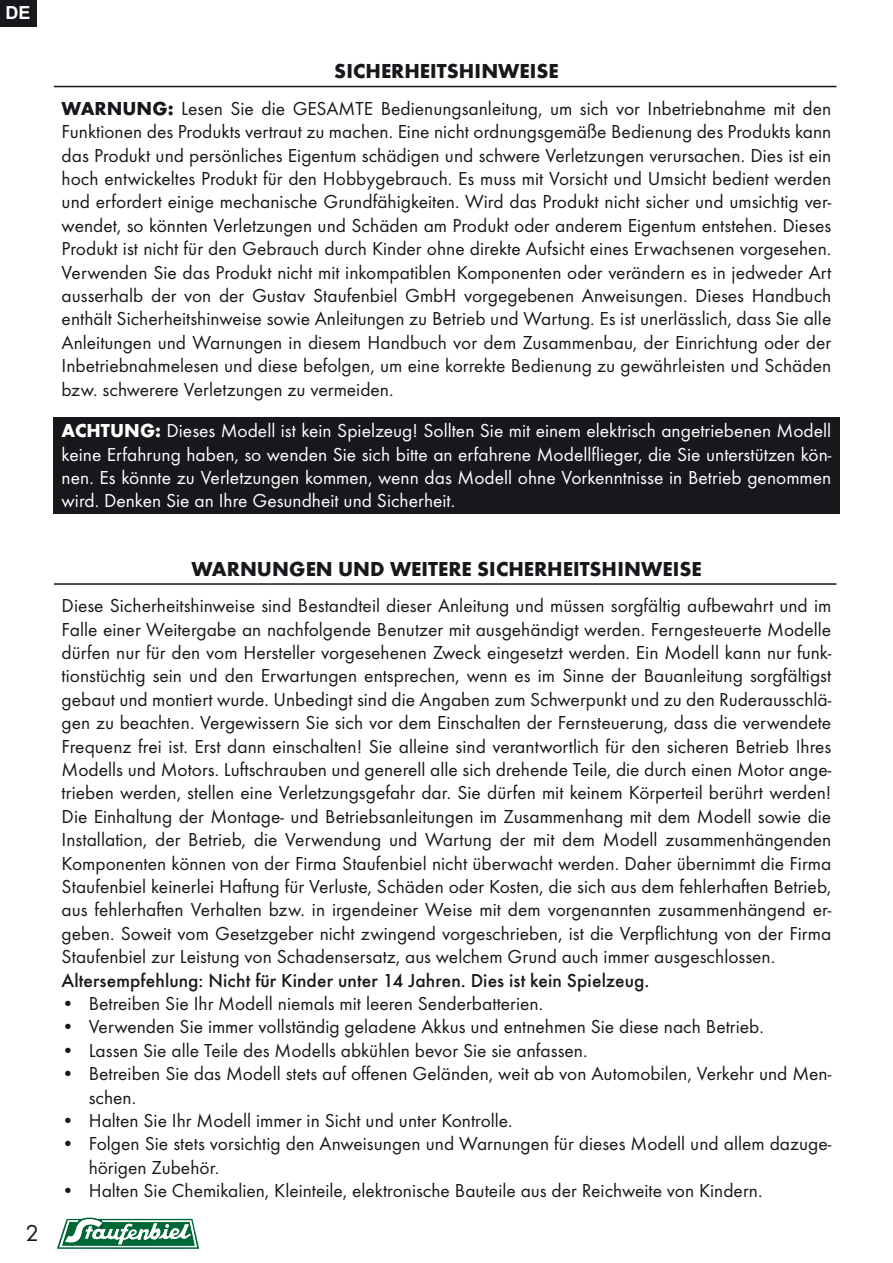
<style>
.page{position:relative;width:893px;height:1263px;background:#fff}
.page>*{position:absolute;margin:0;border:0;box-sizing:border-box;transform-origin:0 0}
.t1{font:24px "Function Pro";color:#1a171c}
.t2{font:700 21px "Function Pro";color:#1a171c}
.t3{font:19.5px/23.4px "Function Pro";color:#1a171c;text-align:justify}
.t4{font:19.5px/23.4px "Function Pro";color:#fff;text-align:justify}
.t5{font:500 19.5px "Function Pro";letter-spacing:.005em;color:#1a171c}
.t6{font:700 18px "Arial";color:#fff}
.s1{font-weight:700}
</style>
<div class="page">
<svg style="left:57px;top:1217px;width:142px;height:32px"></svg>
<div style="left:0;top:0;width:37px;height:26px;background:#1a171c"></div>
<div style="left:53px;top:417px;width:787px;height:96px;background:#1a171c"></div>
<hr style="left:54px;top:86px;width:782px;height:1px;background:#1a171c">
<hr style="left:54px;top:583px;width:782px;height:2px;background:#1a171c">
<p class="t6" style="left:6px;top:1px;width:27px">DE</p>
<p class="t1" style="left:25px;top:1219px;width:15px">2</p>
<p class="t2" style="left:334px;top:58px;width:226px">SICHERHEITSHINWEISE</p>
<p class="t3" style="left:62px;top:97px;width:771px"><span class="s1">WARNUNG:</span> Lesen Sie die GESAMTE Bedienungsanleitung, um sich vor Inbetriebnahme mit den Funktionen des Produkts vertraut zu machen. Eine nicht ordnungsgemäße Bedienung des Produkts kann das Produkt und persönliches Eigentum schädigen und schwere Verletzungen verursachen. Dies ist ein hoch entwickeltes Produkt für den Hobbygebrauch. Es muss mit Vorsicht und Umsicht bedient werden und erfordert einige mechanische Grundfähigkeiten. Wird das Produkt nicht sicher und umsichtig ver&shy;wendet, so könnten Verletzungen und Schäden am Produkt oder anderem Eigentum entstehen. Dieses Produkt ist nicht für den Gebrauch durch Kinder ohne direkte Aufsicht eines Erwachsenen vorgesehen.<br>Verwenden Sie das Produkt nicht mit inkompatiblen Komponenten oder verändern es in jedweder Art ausserhalb der von der Gustav Staufenbiel GmbH vorgegebenen Anweisungen. Dieses Handbuch enthält Sicherheitshinweise sowie Anleitungen zu Betrieb und Wartung. Es ist unerlässlich, dass Sie alle Anleitungen und Warnungen in diesem Handbuch vor dem Zusammenbau, der Einrichtung oder der Inbetriebnahmelesen und diese befolgen, um eine korrekte Bedienung zu gewährleisten und Schäden bzw. schwerere Verletzungen zu vermeiden.</p>
<p class="t4" style="left:62px;top:419px;width:771px"><span class="s1">ACHTUNG:</span> Dieses Modell ist kein Spielzeug! Sollten Sie mit einem elektrisch angetriebenen Modell keine Erfahrung haben, so wenden Sie sich bitte an erfahrene Modellflieger, die Sie unterstützen kön&shy;nen. Es könnte zu Verletzungen kommen, wenn das Modell ohne Vorkenntnisse in Betrieb genommen wird. Denken Sie an Ihre Gesundheit und Sicherheit.</p>
<p class="t2" style="left:191px;top:556px;width:512px">WARNUNGEN UND WEITERE SICHERHEITSHINWEISE</p>
<p class="t3" style="left:62px;top:594px;width:771px">Diese Sicherheitshinweise sind Bestandteil dieser Anleitung und müssen sorgfältig aufbewahrt und im Falle einer Weitergabe an nachfolgende Benutzer mit ausgehändigt werden. Ferngesteuerte Modelle dürfen nur für den vom Hersteller vorgesehenen Zweck eingesetzt werden. Ein Modell kann nur funk&shy;tionstüchtig sein und den Erwartungen entsprechen, wenn es im Sinne der Bauanleitung sorgfältigst gebaut und montiert wurde. Unbedingt sind die Angaben zum Schwerpunkt und zu den Ruderausschlä&shy;gen zu beachten. Vergewissern Sie sich vor dem Einschalten der Fernsteuerung, dass die verwendete Frequenz frei ist. Erst dann einschalten! Sie alleine sind verantwortlich für den sicheren Betrieb Ihres Modells und Motors. Luftschrauben und generell alle sich drehende Teile, die durch einen Motor ange&shy;trieben werden, stellen eine Verletzungsgefahr dar. Sie dürfen mit keinem Körperteil berührt werden!<br>Die Einhaltung der Montage- und Betriebsanleitungen im Zusammenhang mit dem Modell sowie die Installation, der Betrieb, die Verwendung und Wartung der mit dem Modell zusammenhängenden Komponenten können von der Firma Staufenbiel nicht überwacht werden. Daher übernimmt die Firma Staufenbiel keinerlei Haftung für Verluste, Schäden oder Kosten, die sich aus dem fehlerhaften Betrieb, aus fehlerhaften Verhalten bzw. in irgendeiner Weise mit dem vorgenannten zusammenhängend er&shy;geben. Soweit vom Gesetzgeber nicht zwingend vorgeschrieben, ist die Verpflichtung von der Firma Staufenbiel zur Leistung von Schadensersatz, aus welchem Grund auch immer ausgeschlossen.</p>
<p class="t5" style="left:62px;top:968px;width:589px">Altersempfehlung: Nicht für Kinder unter 14 Jahren. Dies ist kein Spielzeug.</p>
<p class="t3" style="left:62px;top:992px;width:483px">• Betreiben Sie Ihr Modell niemals mit leeren Senderbatterien.</p>
<p class="t3" style="left:62px;top:1015px;width:704px">• Verwenden Sie immer vollständig geladene Akkus und entnehmen Sie diese nach Betrieb.</p>
<p class="t3" style="left:62px;top:1039px;width:527px">• Lassen Sie alle Teile des Modells abkühlen bevor Sie sie anfassen.</p>
<p class="t3" style="left:89px;top:1062px;width:744px;text-indent:-27px">• Betreiben Sie das Modell stets auf offenen Geländen, weit ab von Automobilen, Verkehr und Men&shy;schen.</p>
<p class="t3" style="left:62px;top:1109px;width:453px">• Halten Sie Ihr Modell immer in Sicht und unter Kontrolle.</p>
<p class="t3" style="left:89px;top:1132px;width:744px;text-indent:-27px">• Folgen Sie stets vorsichtig den Anweisungen und Warnungen für dieses Modell und allem dazuge&shy;hörigen Zubehör.</p>
<p class="t3" style="left:62px;top:1179px;width:702px">• Halten Sie Chemikalien, Kleinteile, elektronische Bauteile aus der Reichweite von Kindern.</p>
</div>
